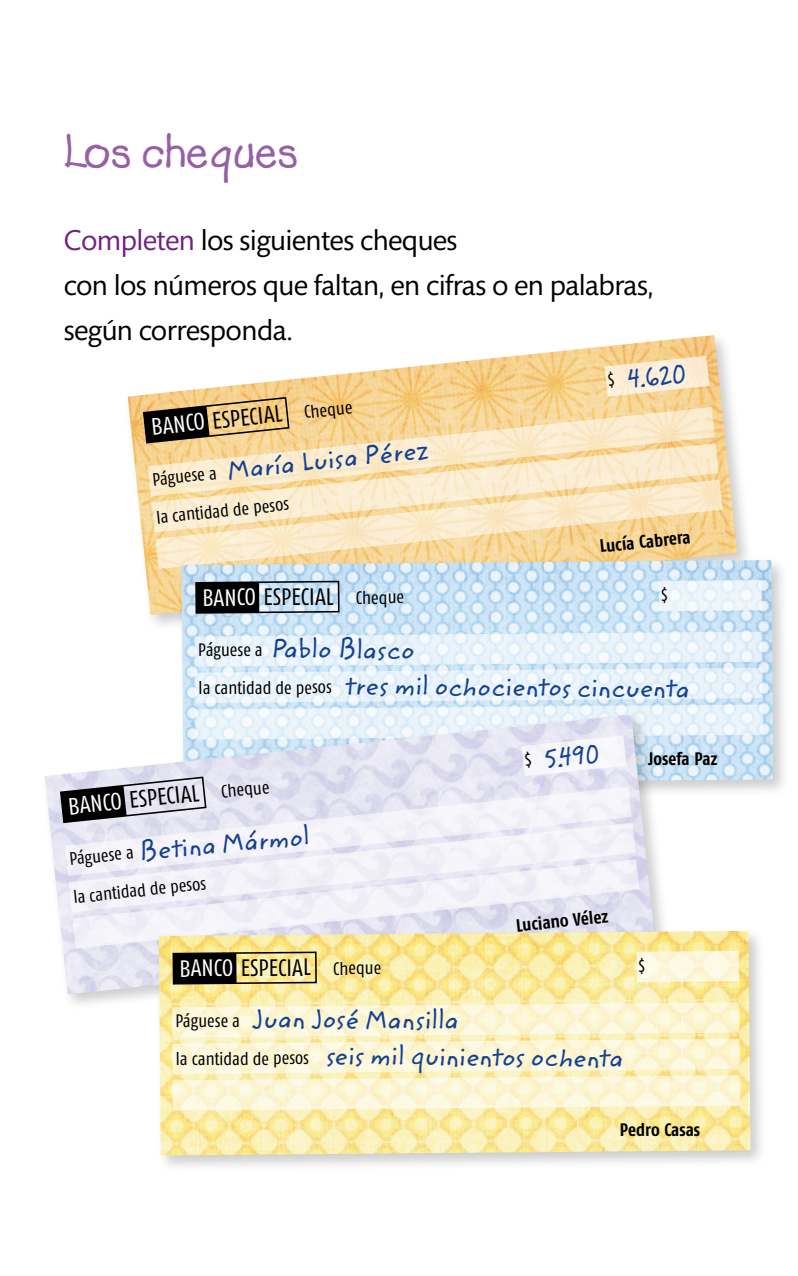
<style>
.page{position:relative;width:798px;height:1276px;background:#fff}
.page>*{position:absolute;margin:0;border:0;box-sizing:border-box;transform-origin:0 0}
.titulos{font:47.25px "Lemonade ICG Bold";color:#9660a4}
.consigna{font:29.25px/45px "Mundo Sans Std";letter-spacing:-.02em;color:#000}
.consigna-2{font:27px "Zemke Hand ITC Std";color:#144194}
.consigna-3{font:23.62px "Fago Co Lf";color:#000}
.consigna-4{font:18px "Fago Co Lf";letter-spacing:-.01em;color:#000}
.consigna-5{font:700 18px "Fago Co Lf";letter-spacing:-.015em;color:#000}
.s1{font-family:"Zemke Hand ITC Std"}
.s2{color:#6f2282}
.s3{color:#fff}
</style>
<div class="page">
<div style="left:124px;top:331px;width:629px;height:300px;background:#000;opacity:.2"></div>
<img style="left:128px;top:335px;width:609px;height:280px">
<svg style="left:142px;top:396px;width:148px;height:48px"></svg>
<svg style="left:148px;top:407px;width:566px;height:89px"></svg>
<svg style="left:152px;top:443px;width:566px;height:89px"></svg>
<svg style="left:155px;top:480px;width:567px;height:89px"></svg>
<div style="left:178px;top:556px;width:611px;height:245px;background:#000;opacity:.2"></div>
<img style="left:181px;top:560px;width:592px;height:224px">
<svg style="left:194px;top:580px;width:146px;height:34px"></svg>
<svg style="left:659px;top:580px;width:102px;height:31px"></svg>
<div style="left:41px;top:710px;width:629px;height:301px;background:#000;opacity:.2"></div>
<img style="left:45px;top:714px;width:609px;height:280px">
<svg style="left:69px;top:824px;width:566px;height:88px;fill:#f2f2f8"></svg>
<svg style="left:72px;top:859px;width:567px;height:89px;fill:#efeff7"></svg>
<div style="left:155px;top:927px;width:611px;height:245px;background:#000;opacity:.2"></div>
<img style="left:159px;top:931px;width:591px;height:224px">
<svg style="left:172px;top:950px;width:145px;height:35px"></svg>
<svg style="left:636px;top:951px;width:102px;height:31px"></svg>
<svg style="left:172px;top:1002px;width:567px;height:108px"></svg>
<svg style="left:604px;top:356px;width:105px;height:40px"></svg>
<svg style="left:59px;top:631px;width:703px;height:193px"></svg>
<p class="titulos" style="left:64px;top:124px;width:236px">Los che<span class="s1">q</span>ues</p>
<p class="consigna" style="left:64px;top:218px;width:395px"><span class="s2">Completen</span> los siguientes cheques</p>
<p class="consigna" style="left:64px;top:263px;width:591px">con los números que faltan, en cifras o en palabras, según corresponda.</p>
<p class="consigna-3" style="left:150px;top:413px;width:133px;rotate:-6deg"><span class="s3">BANCO</span> ESPECIAL</p>
<p class="consigna-4" style="left:303px;top:402px;width:50px;rotate:-6deg">Cheque</p>
<p class="consigna-4" style="left:151px;top:469px;width:66px;rotate:-6deg">Páguese a</p>
<p class="consigna-4" style="left:155px;top:507px;width:135px;rotate:-6deg">la cantidad de pesos</p>
<p class="consigna-2" style="left:225px;top:451px;width:203px;rotate:-6deg">María Luisa Pérez</p>
<p class="consigna-2" style="left:625px;top:360px;width:61px;rotate:-6deg">4.620</p>
<p class="consigna-5" style="left:598px;top:535px;width:93px;rotate:-6deg">Lucía Cabrera</p>
<p class="consigna-4" style="left:661px;top:584px;width:8px">$</p>
<p class="consigna-3" style="left:202px;top:585px;width:133px;rotate:-1deg"><span class="s3">BANCO</span> ESPECIAL</p>
<p class="consigna-4" style="left:356px;top:587px;width:50px">Cheque</p>
<p class="consigna-4" style="left:198px;top:639px;width:66px">Páguese a</p>
<p class="consigna-4" style="left:198px;top:677px;width:135px">la cantidad de pesos</p>
<p class="consigna-2" style="left:271px;top:629px;width:145px">Pablo Blasco</p>
<p class="consigna-2" style="left:345px;top:667px;width:346px">tres mil ochocientos cincuenta</p>
<p class="consigna-3" style="left:67px;top:793px;width:133px;rotate:-6deg"><span class="s3">BANCO</span> ESPECIAL</p>
<p class="consigna-4" style="left:220px;top:781px;width:50px;rotate:-6deg">Cheque</p>
<p class="consigna-4" style="left:68px;top:848px;width:66px;rotate:-6deg">Páguese a</p>
<p class="consigna-4" style="left:72px;top:887px;width:135px;rotate:-6deg">la cantidad de pesos</p>
<p class="consigna-2" style="left:137px;top:832px;width:172px;rotate:-5deg">Betina Mármol</p>
<p class="consigna-2" style="left:543px;top:740px;width:57px;rotate:-5deg">5.490</p>
<p class="consigna-5" style="left:514px;top:915px;width:94px;rotate:-6deg">Luciano Vélez</p>
<p class="consigna-3" style="left:179px;top:955px;width:133px;rotate:-1deg"><span class="s3">BANCO</span> ESPECIAL</p>
<p class="consigna-4" style="left:333px;top:958px;width:50px">Cheque</p>
<p class="consigna-4" style="left:175px;top:1010px;width:66px">Páguese a</p>
<p class="consigna-4" style="left:176px;top:1048px;width:135px">la cantidad de pesos</p>
<p class="consigna-2" style="left:252px;top:999px;width:209px">Juan José Mansilla</p>
<p class="consigna-2" style="left:326px;top:1037px;width:299px">seis mil quinientos ochenta</p>
<p class="consigna-5" style="left:647px;top:748px;width:71px">Josefa Paz</p>
<p class="consigna-4" style="left:638px;top:955px;width:8px">$</p>
<p class="consigna-5" style="left:619px;top:1119px;width:82px">Pedro Casas</p>
</div>
